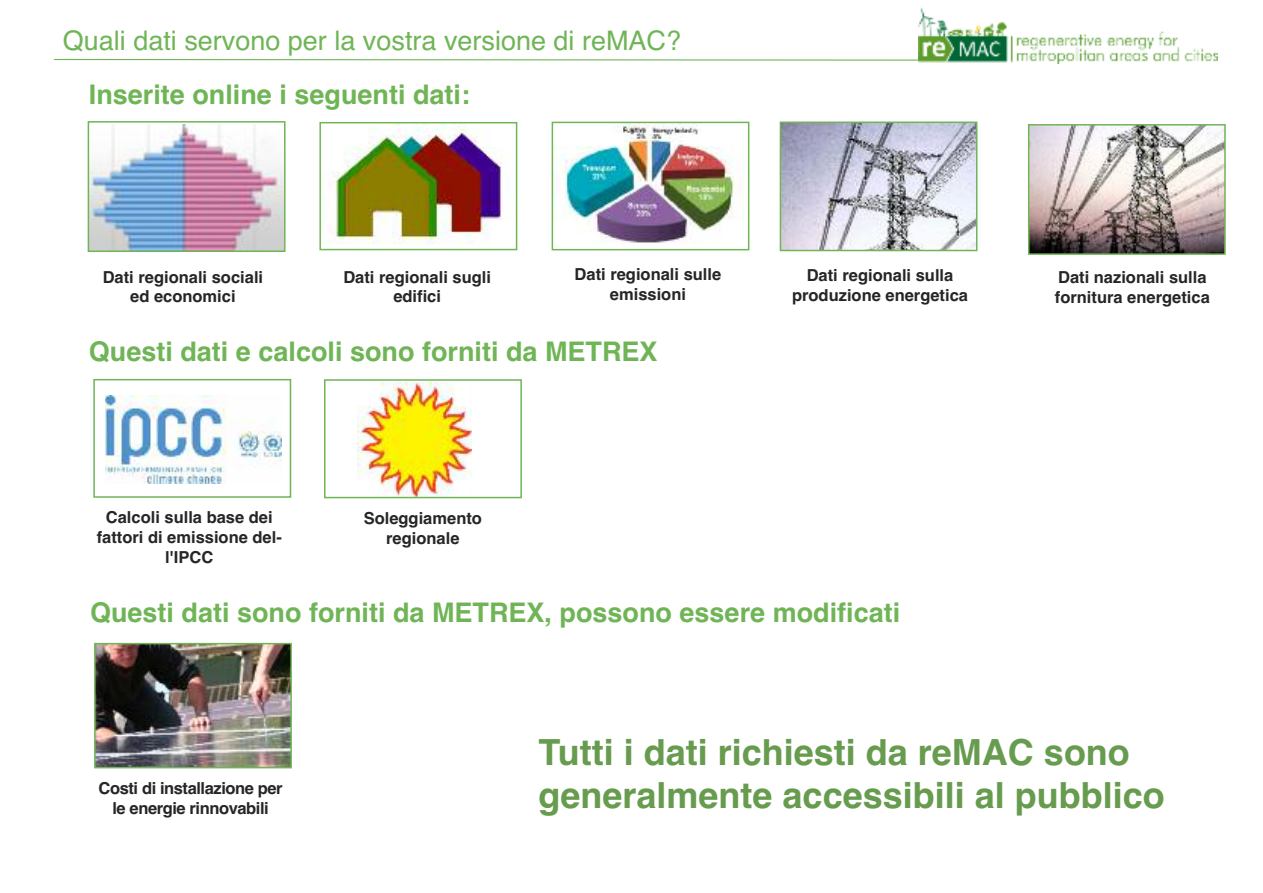
<style>
.page{position:relative;width:1263px;height:893px;background:#fff}
.page>*{position:absolute;margin:0;border:0;box-sizing:border-box;transform-origin:0 0}
.t1{font:700 36px/43.2px "Helvetica";color:#679b4e}
.t2{font:700 27px "Helvetica";color:#6fb556}
.t3{font:27px "Helvetica";color:#6fb556}
.t4{font:700 16.5px/19.8px "Helvetica";color:#272627;text-align:center}
.t5{font:700 16.5px/19.8px "Helvetica";letter-spacing:-.025em;color:#272627;text-align:center}
</style>
<div class="page">
<img style="left:918px;top:7px;width:300px;height:56px">
<svg style="left:54px;top:58px;width:866px;height:3px"></svg>
<img style="left:328px;top:125px;width:185px;height:119px">
<div style="left:319px;top:122px;width:198px;height:128px;border:2px solid #6fb556"></div>
<img style="left:555px;top:125px;width:190px;height:118px">
<div style="left:552px;top:122px;width:197px;height:128px;border:2px solid #6fb556"></div>
<img style="left:783px;top:125px;width:191px;height:123px">
<div style="left:780px;top:122px;width:197px;height:129px;border:2px solid #6fb556"></div>
<img style="left:91px;top:125px;width:192px;height:124px">
<div style="left:88px;top:121px;width:198px;height:131px;border:2px solid #6fb556"></div>
<img style="left:358px;top:383px;width:114px;height:112px">
<div style="left:324px;top:379px;width:198px;height:119px;border:2px solid #6fb556"></div>
<img style="left:97px;top:646px;width:192px;height:119px">
<div style="left:94px;top:643px;width:198px;height:125px;border:2px solid #6fb556"></div>
<img style="left:1031px;top:127px;width:192px;height:125px">
<div style="left:1028px;top:124px;width:198px;height:131px;border:2px solid #6fb556"></div>
<img style="left:105px;top:395px;width:177px;height:88px">
<div style="left:93px;top:379px;width:198px;height:119px;border:2px solid #6fb556"></div>
<h2 class="t3" style="left:63px;top:25px;width:620px">Quali dati servono per la vostra versione di reMAC?</h2>
<h2 class="t2" style="left:89px;top:79px;width:383px">Inserite online i seguenti dati:</h2>
<p class="t4" style="left:575px;top:264px;width:148px">Dati regionali sulle emissioni</p>
<p class="t4" style="left:103px;top:267px;width:162px">Dati regionali sociali ed economici</p>
<p class="t4" style="left:792px;top:266px;width:178px">Dati regionali sulla produzione energetica</p>
<p class="t4" style="left:343px;top:267px;width:149px">Dati regionali sugli edifici</p>
<h2 class="t2" style="left:89px;top:336px;width:570px">Questi dati e calcoli sono forniti da METREX</h2>
<p class="t4" style="left:97px;top:508px;width:187px">Calcoli sulla base dei fattori di emissione del&shy;l'IPCC</p>
<p class="t4" style="left:364px;top:508px;width:120px">Soleggiamento regionale</p>
<h2 class="t2" style="left:90px;top:597px;width:812px">Questi dati sono forniti da METREX, possono essere modificati</h2>
<p class="t4" style="left:1055px;top:267px;width:156px;text-align:left">Dati nazionali sulla fornitura energetica</p>
<p class="t5" style="left:99px;top:778px;width:186px">Costi di installazione per le energie rinnovabili</p>
<h1 class="t1" style="left:538px;top:731px;width:628px">Tutti i dati richiesti da reMAC sono generalmente accessibili al pubblico</h1>
</div>
